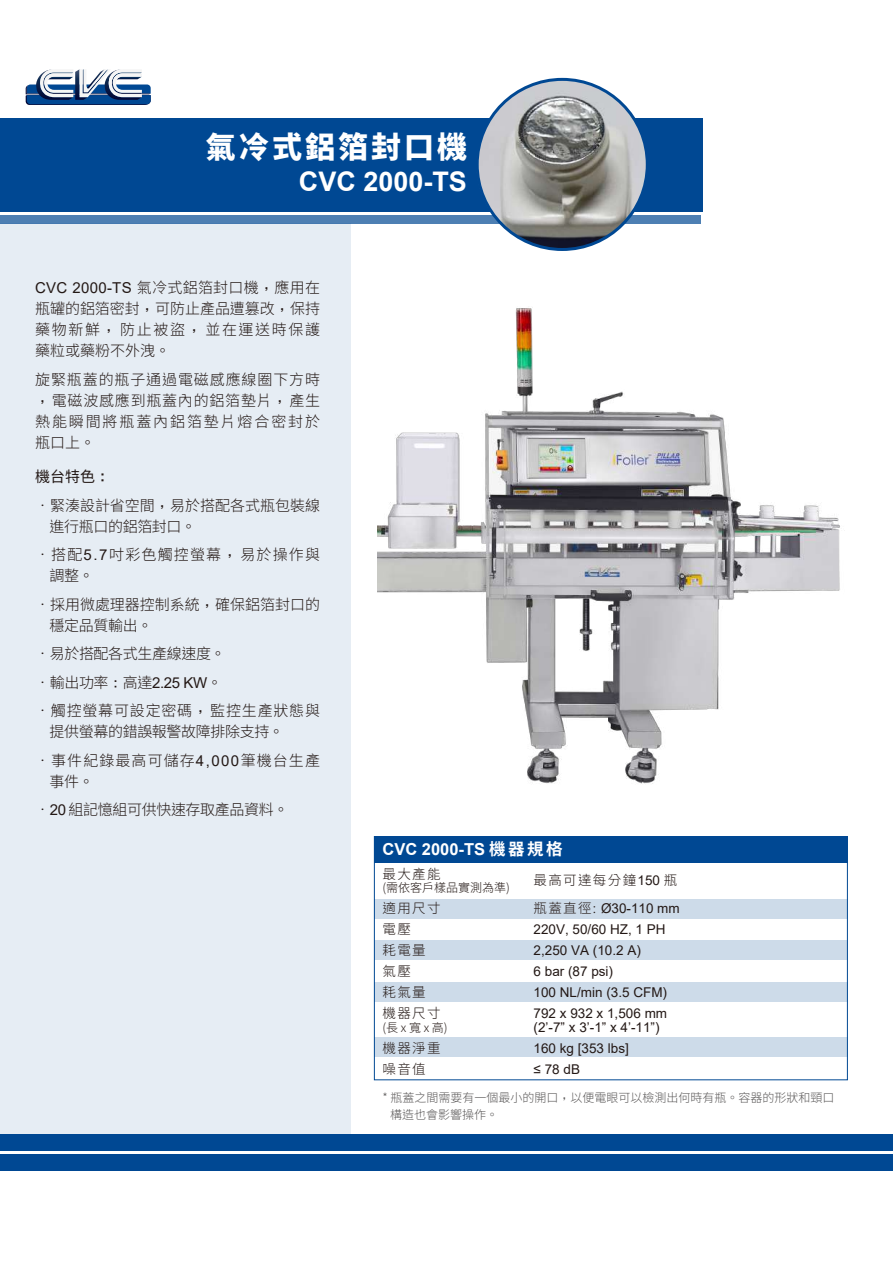
<style>
.page{position:relative;width:893px;height:1263px;background:#fff}
.page>*{position:absolute;margin:0;border:0;box-sizing:border-box;transform-origin:0 0}
.t1{font:900 30px "Noto Sans CJ Ktc";letter-spacing:.1em;color:#fff}
.t2{font:700 27px "Arial";color:#fff}
.t3{font:700 16.5px "Arial";color:#fff}
.t4{font:300 15px/21px "Noto Sans CJ Ktc";color:#231815}
.t5{font:300 15px "Noto Sans CJ Ktc";letter-spacing:-.025em;color:#231815}
.t6{font:300 15px/21px "Noto Sans CJ Ktc";letter-spacing:.07em;color:#231815}
.t7{font:300 15px/21px "Noto Sans CJ Ktc";letter-spacing:.08em;color:#231815}
.t8{font:15px "Noto Sans CJ Ktc";color:#231815}
.t9{font:13.5px/21px "Arial";color:#231815}
.t10{font:300 13.5px/21px "Noto Sans CJ Ktc";letter-spacing:.1em;color:#231815}
.t11{font:300 12px/17.2px "Noto Sans CJ Ktc";color:#595757}
.t12{font:300 12px "Noto Sans CJ Ktc";color:#231815}
.s1{font-family:"Arial";font-weight:400}
.s2{font-family:"DF Hei Lt HK BF";font-weight:400}
.s3{font-family:"DF Hei Md HK BF"}
.s4{font-family:"Noto Sans CJ Ktc"}
.s5{font-family:"Noto Sans CJ Ktc";font-weight:300}
</style>
<div class="page">
<div style="left:0;top:223px;width:351px;height:911px;background:#e6edf4"></div>
<div style="left:0;top:215px;width:701px;height:9px;background:#4d7fb3"></div>
<div style="left:0;top:118px;width:702px;height:94px;background:#004893"></div>
<div style="left:0;top:1134px;width:893px;height:17px;background:#004893"></div>
<div style="left:0;top:1154px;width:893px;height:16px;background:#004893"></div>
<svg style="left:26px;top:69px;width:125px;height:36px"></svg>
<img style="left:477px;top:79px;width:170px;height:170px;border-radius:85px">
<div style="left:374px;top:899px;width:473px;height:19px;background:#cddbe9"></div>
<div style="left:374px;top:940px;width:473px;height:20px;background:#cddbe9"></div>
<div style="left:374px;top:983px;width:473px;height:19px;background:#cddbe9"></div>
<div style="left:374px;top:1037px;width:473px;height:20px;background:#cddbe9"></div>
<div style="left:374px;top:836px;width:473px;height:26px;background:#004893"></div>
<div style="left:374px;top:836px;width:474px;height:244px;border:1px solid #004893"></div>
<img style="left:377px;top:231px;width:463px;height:553px">
<h1 class="t1" style="left:206px;top:130px;width:262px">氣冷式鋁箔封口機</h1>
<h2 class="t2" style="left:299px;top:162px;width:170px">CVC 2000-TS</h2>
<p class="t4" style="left:35px;top:278px;width:286px;text-align:justify"><span class="s1">CVC 2000-TS</span> 氣冷式鋁箔封口機<span class="s2">，</span>應用在瓶罐的鋁箔密封<span class="s2">，</span>可防止產品遭篡改<span class="s2">，</span>保持藥物新鮮<span class="s2">，</span>防止被盜<span class="s2">，</span>並在運送時保護藥粒或藥粉不外洩。</p>
<p class="t4" style="left:35px;top:369px;width:287px;text-align:justify">旋緊瓶蓋的瓶子通過電磁感應線圈下方時<span class="s2">，</span>電磁波感應到瓶蓋內的鋁箔墊片<span class="s2">，</span>產生熱能瞬間將瓶蓋內鋁箔墊片熔合密封於瓶口上。</p>
<p class="t8" style="left:35px;top:468px;width:76px">機台特色<span class="s3">：</span></p>
<p class="t4" style="left:50px;top:495px;width:272px;text-indent:-14px">•緊湊設計省空間<span class="s2">，</span>易於搭配各式瓶包裝線進行瓶口的鋁箔封口。</p>
<p class="t7" style="left:50px;top:545px;width:272px;text-indent:-14px">•搭配<span class="s1">5.7</span>吋彩色觸控螢幕<span class="s2">，</span>易於操作與調整。</p>
<p class="t4" style="left:50px;top:594px;width:272px;text-indent:-14px">•採用微處理器控制系統<span class="s2">，</span>確保鋁箔封口的穩定品質輸出。</p>
<p class="t5" style="left:35px;top:645px;width:192px">•易於搭配各式生產線速度。</p>
<p class="t4" style="left:35px;top:672px;width:188px">•輸出功率<span class="s2">：</span>高達<span class="s1">2.25 KW</span>。</p>
<p class="t4" style="left:50px;top:701px;width:272px;text-indent:-14px">•觸控螢幕可設定密碼<span class="s2">，</span>監控生產狀態與提供螢幕的錯誤報警故障排除支持。</p>
<p class="t6" style="left:50px;top:750px;width:272px;text-indent:-14px">•事件紀錄最高可儲存<span class="s1">4,000</span>筆機台生產事件。</p>
<p class="t5" style="left:35px;top:801px;width:255px">•<span class="s1">20</span> 組記憶組可供快速存取產品資料。</p>
<p class="t3" style="left:382px;top:837px;width:182px">CVC 2000-TS <span class="s4">機器規格</span></p>
<p class="t10" style="left:382px;top:863px;width:60px">最大產能</p>
<p class="t12" style="left:382px;top:881px;width:129px">(需依客戶樣品實測為準)</p>
<p class="t10" style="left:382px;top:898px;width:60px">適用尺寸電壓<br>耗電量氣壓<br>耗氣量機器尺寸</p>
<p class="t12" style="left:382px;top:1020px;width:67px">(長 x 寬 x 高)</p>
<p class="t10" style="left:382px;top:1037px;width:60px">機器淨重噪音值</p>
<p class="t10" style="left:534px;top:869px;width:145px">最高可達每分鐘<span class="s1">150</span> 瓶</p>
<p class="t9" style="left:534px;top:898px;width:148px"><span class="s5">瓶蓋直徑:</span> Ø30-110 mm<br>220V, 50/60 HZ, 1 PH<br>2,250 VA (10.2 A)<br>6 bar (87 psi)<br>100 NL/min (3.5 CFM)<br>792 x 932 x 1,506 mm</p>
<p class="t9" style="left:534px;top:1016px;width:128px">(2’-7” x 3’-1” x 4’-11”)<br>160 kg [353 lbs]<br>≤ 78 dB</p>
<p class="t11" style="left:390px;top:1089px;width:446px;text-indent:-8px">* 瓶蓋之間需要有一個最小的開口<span class="s2">，</span>以便電眼可以檢測出何時有瓶。容器的形狀和頸口構造也會影響操作。</p>
</div>
